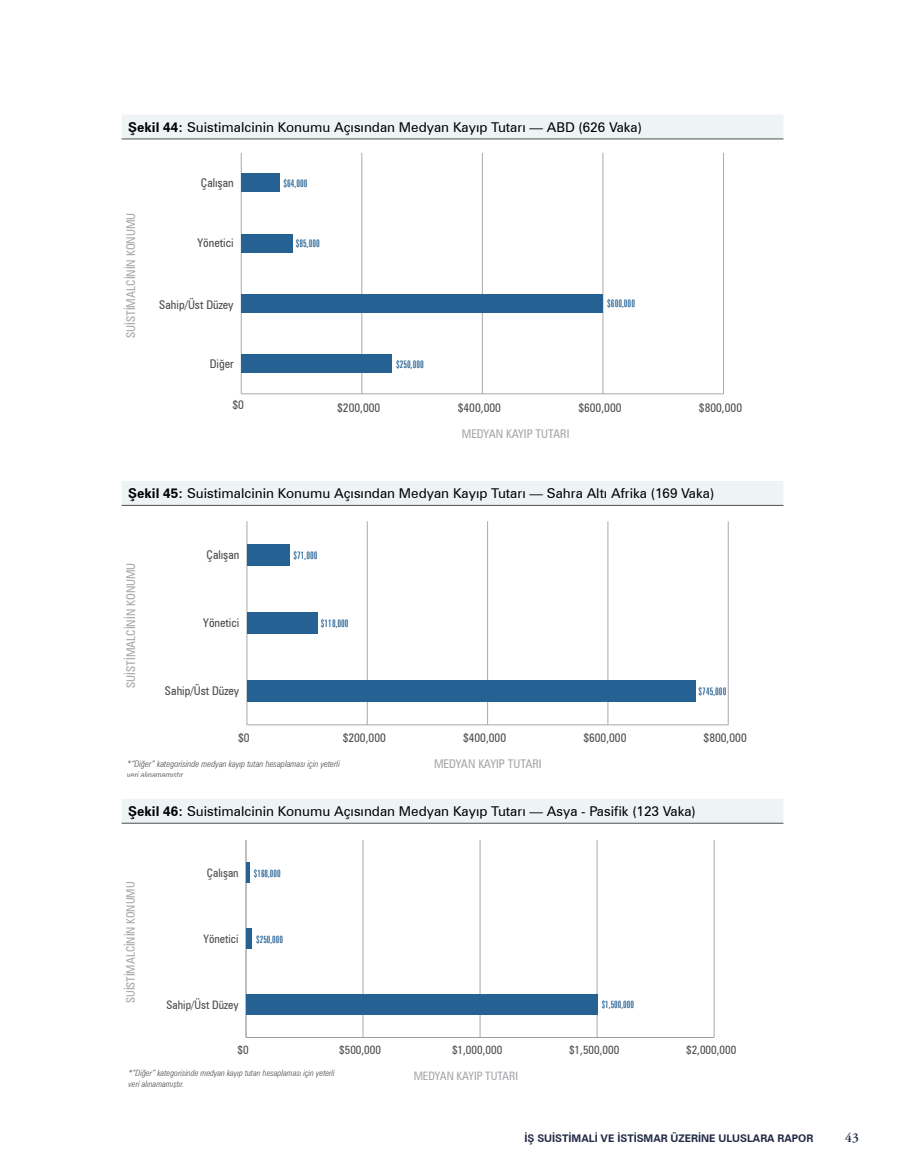
<style>
.page{position:relative;width:905px;height:1175px;background:#fff}
.page>*{position:absolute;margin:0;border:0;box-sizing:border-box;transform-origin:0 0}
.chart_graph_title{font:13.5px "Zurich BT";color:#000}
.t1{font:600 13.5px "Adobe Garamond Pro";color:#212944}
.t2{font:condensed 12px "Zurich BT";color:#4d4d4f}
.t3{font:condensed 12px "Zurich BT";color:#a5a7aa}
.t4{font:condensed 11.7px "Zurich BT";color:#4d4d4f}
.t5{font:condensed 11.7px "Zurich BT";color:#a5a7aa}
.t6{font:extra-condensed 10.5px "Zurich BT";color:#256193}
.t7{font:700 10.5px "Zurich BT";color:#212944}
.t8{font:extra-condensed 10.2px "Zurich BT";color:#256193}
.t9{font:italic 300 condensed 9px/10.8px "Zurich BT";color:#4d4d4f}
.t10{font:italic 300 condensed 8.7px/10.5px "Zurich BT";color:#4d4d4f}
.s1{font-weight:700}
</style>
<div class="page">
<div style="left:122px;top:115px;width:661px;height:24px;background:#eef3f6"></div>
<hr style="left:122px;top:139px;width:661px;height:1px;background:#4d4d4f">
<div style="left:122px;top:481px;width:661px;height:24px;background:#eef3f6"></div>
<hr style="left:122px;top:505px;width:661px;height:1px;background:#4d4d4f">
<div style="left:122px;top:799px;width:661px;height:24px;background:#eef3f6"></div>
<hr style="left:122px;top:823px;width:661px;height:1px;background:#4d4d4f">
<hr style="left:241px;top:393px;width:482px;height:1px;background:#a7a9ac">
<hr style="left:361px;top:153px;width:1px;height:241px;background:#a7a9ac">
<hr style="left:482px;top:153px;width:1px;height:241px;background:#a7a9ac">
<hr style="left:602px;top:153px;width:1px;height:241px;background:#a7a9ac">
<hr style="left:723px;top:153px;width:1px;height:241px;background:#a0acc8">
<hr style="left:241px;top:153px;width:1px;height:241px;background:#a7a9ac">
<div style="left:241px;top:173px;width:39px;height:19px;background:#256193"></div>
<div style="left:241px;top:234px;width:51px;height:19px;background:#256193"></div>
<div style="left:241px;top:294px;width:362px;height:19px;background:#256193"></div>
<div style="left:241px;top:354px;width:151px;height:19px;background:#256193"></div>
<hr style="left:247px;top:724px;width:481px;height:1px;background:#a7a9ac">
<hr style="left:367px;top:521px;width:1px;height:204px;background:#a7a9ac">
<hr style="left:487px;top:521px;width:1px;height:204px;background:#a7a9ac">
<hr style="left:607px;top:521px;width:1px;height:204px;background:#a7a9ac">
<hr style="left:728px;top:521px;width:1px;height:204px;background:#a7a9ac">
<hr style="left:247px;top:521px;width:1px;height:204px;background:#a7a9ac">
<div style="left:247px;top:544px;width:43px;height:22px;background:#256193"></div>
<div style="left:247px;top:612px;width:71px;height:21px;background:#256193"></div>
<div style="left:247px;top:680px;width:448px;height:21px;background:#256193"></div>
<hr style="left:246px;top:1037px;width:468px;height:1px;background:#000">
<hr style="left:363px;top:840px;width:1px;height:197px;background:#a7a9ac">
<hr style="left:480px;top:840px;width:1px;height:197px;background:#a7a9ac">
<hr style="left:597px;top:840px;width:1px;height:197px;background:#a7a9ac">
<hr style="left:714px;top:840px;width:1px;height:197px;background:#a7a9ac">
<hr style="left:246px;top:840px;width:1px;height:197px;background:#a7a9ac">
<hr style="left:246px;top:862px;width:4px;height:21px;background:#256193">
<div style="left:246px;top:928px;width:6px;height:21px;background:#256193"></div>
<div style="left:246px;top:994px;width:351px;height:21px;background:#256193"></div>
<p class="chart_graph_title" style="left:128px;top:119px;width:515px"><span class="s1">Şekil 44:</span> Suistimalcinin Konumu Açısından Medyan Kayıp Tutarı — ABD (626 Vaka)</p>
<p class="t3" style="left:124px;top:338px;width:127px;rotate:-90deg">SUİSTİMALCİNİN KONUMU</p>
<p class="t2" style="left:201px;top:175px;width:34px">Çalışan</p>
<p class="t6" style="left:283px;top:177px;width:26px">$64,000</p>
<p class="t2" style="left:197px;top:235px;width:38px">Yönetici</p>
<p class="t6" style="left:296px;top:237px;width:26px">$85,000</p>
<p class="t2" style="left:159px;top:297px;width:76px">Sahip/Üst Düzey</p>
<p class="t6" style="left:607px;top:298px;width:29px">$600,000</p>
<p class="t2" style="left:210px;top:356px;width:25px">Diğer</p>
<p class="t6" style="left:396px;top:358px;width:29px">$250,000</p>
<p class="t2" style="left:232px;top:397px;width:13px">$0</p>
<p class="t2" style="left:337px;top:400px;width:45px">$200,000</p>
<p class="t2" style="left:458px;top:400px;width:45px">$400,000</p>
<p class="t2" style="left:578px;top:400px;width:45px">$600,000</p>
<p class="t2" style="left:699px;top:400px;width:45px">$800,000</p>
<p class="t3" style="left:462px;top:426px;width:109px">MEDYAN KAYIP TUTARI</p>
<p class="chart_graph_title" style="left:128px;top:485px;width:587px"><span class="s1">Şekil 45:</span> Suistimalcinin Konumu Açısından Medyan Kayıp Tutarı — Sahra Altı Afrika (169 Vaka)</p>
<p class="t3" style="left:124px;top:688px;width:127px;rotate:-90deg">SUİSTİMALCİNİN KONUMU</p>
<p class="t2" style="left:207px;top:548px;width:34px">Çalışan</p>
<p class="t6" style="left:293px;top:549px;width:26px">$71,000</p>
<p class="t2" style="left:203px;top:615px;width:38px">Yönetici</p>
<p class="t6" style="left:321px;top:617px;width:29px">$118,000</p>
<p class="t2" style="left:165px;top:683px;width:76px">Sahip/Üst Düzey</p>
<p class="t6" style="left:698px;top:685px;width:29px">$745,000</p>
<p class="t2" style="left:238px;top:730px;width:13px">$0</p>
<p class="t2" style="left:343px;top:730px;width:45px">$200,000</p>
<p class="t2" style="left:463px;top:730px;width:45px">$400,000</p>
<p class="t2" style="left:583px;top:730px;width:45px">$600,000</p>
<p class="t2" style="left:703px;top:730px;width:45px">$800,000</p>
<p class="t3" style="left:434px;top:756px;width:109px">MEDYAN KAYIP TUTARI</p>
<p class="t9" style="left:127px;top:758px;width:214px">*“Diğer” kategorisinde medyan kayıp tutarı hesaplaması için yeterli veri alınamamıştır.</p>
<p class="chart_graph_title" style="left:128px;top:803px;width:569px"><span class="s1">Şekil 46:</span> Suistimalcinin Konumu Açısından Medyan Kayıp Tutarı — Asya - Pasifik (123 Vaka)</p>
<p class="t5" style="left:124px;top:1003px;width:123px;rotate:-90deg">SUİSTİMALCİNİN KONUMU</p>
<p class="t4" style="left:207px;top:865px;width:33px">Çalışan</p>
<p class="t8" style="left:254px;top:867px;width:28px">$168,000</p>
<p class="t4" style="left:204px;top:931px;width:37px">Yönetici</p>
<p class="t8" style="left:256px;top:933px;width:28px">$250,000</p>
<p class="t4" style="left:166px;top:997px;width:74px">Sahip/Üst Düzey</p>
<p class="t8" style="left:601px;top:999px;width:34px">$1,500,000</p>
<p class="t4" style="left:237px;top:1043px;width:13px">$0</p>
<p class="t4" style="left:339px;top:1043px;width:43px">$500,000</p>
<p class="t4" style="left:452px;top:1043px;width:52px">$1,000,000</p>
<p class="t4" style="left:569px;top:1043px;width:52px">$1,500,000</p>
<p class="t4" style="left:686px;top:1043px;width:52px">$2,000,000</p>
<p class="t10" style="left:129px;top:1067px;width:208px">*“Diğer” kategorisinde medyan kayıp tutarı hesaplaması için yeterli veri alınamamıştır.</p>
<p class="t5" style="left:413px;top:1068px;width:106px">MEDYAN KAYIP TUTARI</p>
<p class="t7" style="left:524px;top:1132px;width:290px">İŞ SUİSTİMALİ VE İSTİSMAR ÜZERİNE ULUSLARA RAPOR</p>
<p class="t1" style="left:845px;top:1130px;width:15px">43</p>
</div>
